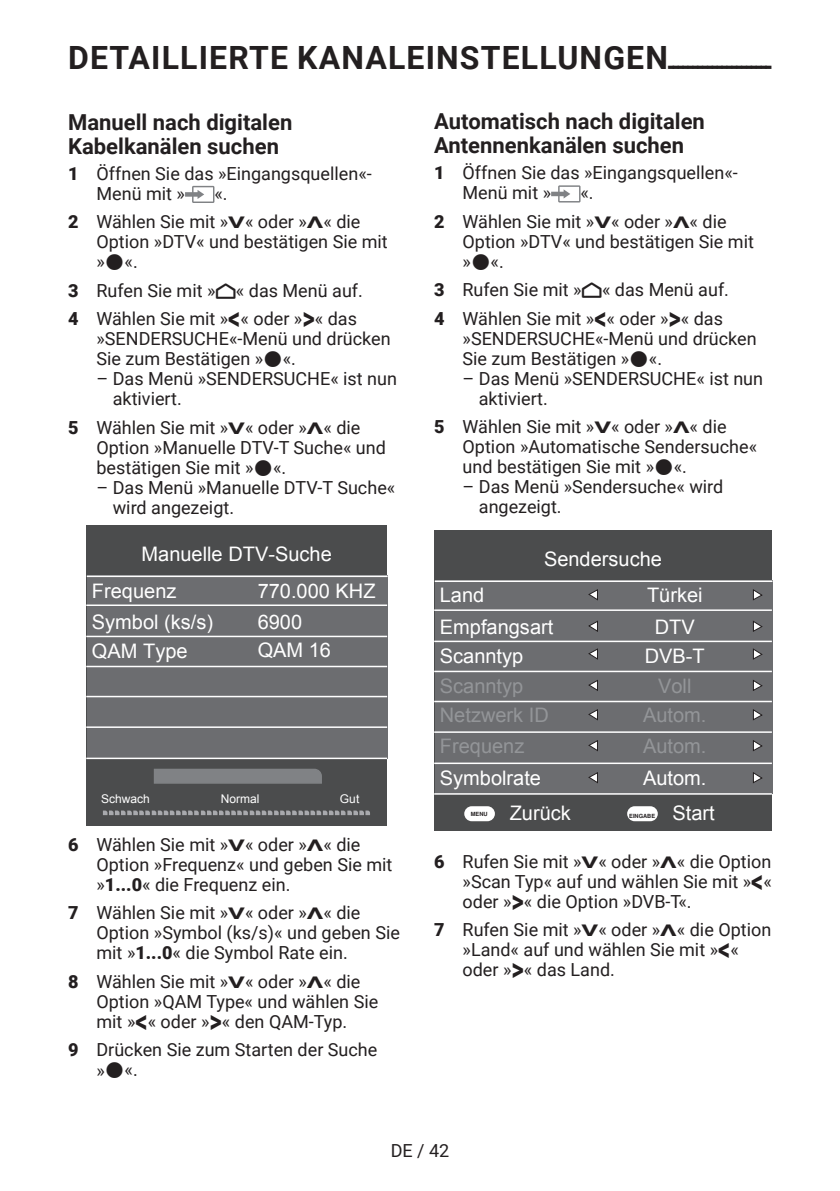
<style>
.page{position:relative;width:840px;height:1191px;background:#fff}
.page>*{position:absolute;margin:0;border:0;box-sizing:border-box;transform-origin:0 0}
.t1{font:700 32px "Roboto";letter-spacing:.035em;color:#231f20}
.t2{font:700 22px/24px "Roboto";color:#231f20}
.t3{font:20px "Arial";color:#fff}
.t4{font:20px "Arial";color:#939598}
.t5{font:18px/20px "Roboto";color:#231f20}
.t6{font:12px "Arial";color:#fff}
.t7{font:700 8px "Win Soft Pro";color:#231f20}
.s1{font-weight:900}
.s2{font-weight:700;font-size:16px}
.s3{font-family:"Arcelik TS9 Android";font-size:24px}
.s4{font-weight:700;font-size:32px}
</style>
<div class="page">
<svg style="left:185px;top:186px;width:29px;height:17px"></svg>
<div style="left:86px;top:525px;width:301px;height:300px;background:#4b4c4d"></div>
<div style="left:87px;top:575px;width:300px;height:183px;background:#6c6d70"></div>
<hr style="left:87px;top:575px;width:300px;height:2px;background:#fff">
<hr style="left:86px;top:604px;width:301px;height:2px;background:#fff">
<hr style="left:86px;top:635px;width:301px;height:2px;background:#fff">
<hr style="left:86px;top:666px;width:301px;height:1px;background:#fff">
<hr style="left:86px;top:696px;width:301px;height:1px;background:#fff">
<hr style="left:86px;top:726px;width:301px;height:2px;background:#fff">
<hr style="left:86px;top:757px;width:301px;height:2px;background:#fff">
<svg style="left:154px;top:768px;width:168px;height:16px;background:#7c7e81"></svg>
<svg style="left:103px;top:810px;width:267px;height:5px"></svg>
<svg style="left:551px;top:185px;width:29px;height:17px"></svg>
<div style="left:434px;top:530px;width:337px;height:300px;background:#4b4c4d"></div>
<div style="left:464px;top:806px;width:30px;height:15px;background:#fff;border-radius:8px"></div>
<div style="left:626px;top:806px;width:31px;height:15px;background:#fff;border-radius:8px"></div>
<div style="left:434px;top:580px;width:338px;height:214px;background:#6c6d70"></div>
<svg style="left:588px;top:621px;width:9px;height:11px"></svg>
<svg style="left:753px;top:620px;width:9px;height:12px"></svg>
<svg style="left:588px;top:589px;width:9px;height:11px"></svg>
<svg style="left:753px;top:589px;width:9px;height:11px"></svg>
<svg style="left:588px;top:772px;width:9px;height:11px"></svg>
<svg style="left:753px;top:772px;width:9px;height:11px"></svg>
<svg style="left:588px;top:740px;width:9px;height:11px"></svg>
<svg style="left:753px;top:740px;width:9px;height:11px"></svg>
<svg style="left:588px;top:709px;width:9px;height:11px"></svg>
<svg style="left:753px;top:709px;width:9px;height:11px"></svg>
<svg style="left:588px;top:649px;width:9px;height:10px"></svg>
<svg style="left:753px;top:648px;width:9px;height:12px"></svg>
<svg style="left:588px;top:680px;width:9px;height:11px"></svg>
<svg style="left:753px;top:680px;width:9px;height:11px"></svg>
<hr style="left:434px;top:580px;width:338px;height:2px;background:#fff">
<hr style="left:434px;top:609px;width:337px;height:2px;background:#fff">
<hr style="left:434px;top:640px;width:337px;height:2px;background:#fff">
<hr style="left:434px;top:670px;width:337px;height:2px;background:#fff">
<hr style="left:434px;top:700px;width:337px;height:2px;background:#fff">
<hr style="left:434px;top:731px;width:337px;height:2px;background:#fff">
<hr style="left:434px;top:762px;width:337px;height:2px;background:#fff">
<hr style="left:434px;top:793px;width:337px;height:1px;background:#fff">
<h1 class="t1" style="left:68px;top:36px;width:704px">DETAILLIERTE KANALEINSTELLUNGEN<sub>----------------------</sub></h1>
<p class="t2" style="left:434px;top:109px;width:272px">Automatisch nach digitalen<br>Antennenkanälen suchen</p>
<p class="t5" style="left:462px;top:162px;width:277px;text-indent:-28px"><span class="s1">1</span> Öffnen Sie das »Eingangsquellen«-<br>Menü mit »</p>
<p class="t2" style="left:68px;top:109px;width:226px">Manuell nach digitalen<br>Kabelkanälen suchen</p>
<p class="t5" style="left:96px;top:162px;width:277px;text-indent:-28px"><span class="s1">1</span> Öffnen Sie das »Eingangsquellen«-<br>Menü mit »</p>
<p class="t5" style="left:434px;top:178px;width:294px;line-height:28.6px;text-indent:146px">«.<br><span class="s1">2</span> Wählen Sie mit »<span class="s2">V</span>« oder »<span class="s2">Λ</span>« die</p>
<p class="t5" style="left:462px;top:231px;width:293px">Option »DTV« und bestätigen Sie mit » «.</p>
<p class="t5" style="left:434px;top:275px;width:296px;line-height:28.6px"><span class="s1">3</span> Rufen Sie mit »<span class="s3">p</span>« das Menü auf.<br><span class="s1">4</span> Wählen Sie mit »<span class="s4">&lt;</span>« oder »<span class="s4">&gt;</span>« das</p>
<p class="t5" style="left:462px;top:328px;width:295px">»SENDERSUCHE«-Menü und drücken<br>Sie zum Bestätigen » «.</p>
<p class="t5" style="left:478px;top:368px;width:286px;text-indent:-16px">– Das Menü »SENDERSUCHE« ist nun aktiviert.</p>
<p class="t5" style="left:462px;top:416px;width:296px;text-indent:-28px"><span class="s1">5</span> Wählen Sie mit »<span class="s2">V</span>« oder »<span class="s2">Λ</span>« die<br>Option »Automatische Sendersuche« und bestätigen Sie mit » «.</p>
<p class="t5" style="left:478px;top:476px;width:246px;text-indent:-16px">– Das Menü »Sendersuche« wird angezeigt.</p>
<p class="t5" style="left:68px;top:178px;width:294px;line-height:28.6px;text-indent:146px">«.<br><span class="s1">2</span> Wählen Sie mit »<span class="s2">V</span>« oder »<span class="s2">Λ</span>« die</p>
<p class="t5" style="left:96px;top:231px;width:293px">Option »DTV« und bestätigen Sie mit » «.</p>
<p class="t5" style="left:68px;top:275px;width:296px;line-height:28.6px"><span class="s1">3</span> Rufen Sie mit »<span class="s3">p</span>« das Menü auf.<br><span class="s1">4</span> Wählen Sie mit »<span class="s4">&lt;</span>« oder »<span class="s4">&gt;</span>« das</p>
<p class="t5" style="left:96px;top:328px;width:295px">»SENDERSUCHE«-Menü und drücken<br>Sie zum Bestätigen » «.</p>
<p class="t5" style="left:113px;top:368px;width:286px;text-indent:-16px">– Das Menü »SENDERSUCHE« ist nun aktiviert.</p>
<p class="t5" style="left:96px;top:417px;width:291px;text-indent:-28px"><span class="s1">5</span> Wählen Sie mit »<span class="s2">V</span>« oder »<span class="s2">Λ</span>« die<br>Option »Manuelle DTV-T Suche« und bestätigen Sie mit » «.</p>
<p class="t5" style="left:113px;top:477px;width:284px;text-indent:-16px">– Das Menü »Manuelle DTV-T Suche« wird angezeigt.</p>
<p class="t3" style="left:141px;top:541px;width:192px">Manuelle DTV-Suche</p>
<p class="t3" style="left:543px;top:546px;width:119px">Sendersuche</p>
<p class="t3" style="left:92px;top:577px;width:86px">Frequenz</p>
<p class="t3" style="left:257px;top:577px;width:119px">770.000 KHZ</p>
<p class="t3" style="left:439px;top:582px;width:46px">Land</p>
<p class="t3" style="left:646px;top:582px;width:57px">Türkei</p>
<p class="t3" style="left:92px;top:609px;width:123px">Symbol (ks/s)</p>
<p class="t3" style="left:257px;top:609px;width:46px">6900</p>
<p class="t3" style="left:439px;top:614px;width:115px">Empfangsart</p>
<p class="t3" style="left:654px;top:614px;width:41px">DTV</p>
<p class="t3" style="left:92px;top:637px;width:97px">QAM Type</p>
<p class="t3" style="left:257px;top:637px;width:75px">QAM 16</p>
<p class="t3" style="left:439px;top:642px;width:85px">Scanntyp</p>
<p class="t3" style="left:644px;top:642px;width:61px">DVB-T</p>
<p class="t4" style="left:439px;top:673px;width:85px">Scanntyp</p>
<p class="t4" style="left:657px;top:673px;width:35px">Voll</p>
<p class="t4" style="left:439px;top:702px;width:110px">Netzwerk ID</p>
<p class="t4" style="left:642px;top:702px;width:65px">Autom.</p>
<p class="t4" style="left:439px;top:733px;width:86px">Frequenz</p>
<p class="t4" style="left:642px;top:733px;width:65px">Autom.</p>
<p class="t3" style="left:439px;top:765px;width:103px">Symbolrate</p>
<p class="t3" style="left:642px;top:765px;width:65px">Autom.</p>
<p class="t6" style="left:101px;top:791px;width:50px">Schwach</p>
<p class="t6" style="left:221px;top:790px;width:40px">Normal</p>
<p class="t6" style="left:340px;top:791px;width:21px">Gut</p>
<p class="t5" style="left:96px;top:834px;width:297px;text-indent:-28px"><span class="s1">6</span> Wählen Sie mit »<span class="s2">V</span>« oder »<span class="s2">Λ</span>« die<br>Option »Frequenz« und geben Sie mit »<span class="s1">1...0</span>« die Frequenz ein.</p>
<p class="t5" style="left:96px;top:902px;width:305px;text-indent:-28px"><span class="s1">7</span> Wählen Sie mit »<span class="s2">V</span>« oder »<span class="s2">Λ</span>« die<br>Option »Symbol (ks/s)« und geben Sie mit »<span class="s1">1...0</span>« die Symbol Rate ein.</p>
<p class="t5" style="left:96px;top:971px;width:283px;text-indent:-28px"><span class="s1">8</span> Wählen Sie mit »<span class="s2">V</span>« oder »<span class="s2">Λ</span>« die<br>Option »QAM Type« und wählen Sie mit »<span class="s4">&lt;</span>« oder »<span class="s4">&gt;</span>« den QAM-Typ.</p>
<p class="t5" style="left:96px;top:1039px;width:282px;text-indent:-28px"><span class="s1">9</span> Drücken Sie zum Starten der Suche » «.</p>
<p class="t3" style="left:509px;top:799px;width:63px">Zurück</p>
<p class="t3" style="left:672px;top:799px;width:44px">Start</p>
<p class="t7" style="left:470px;top:808px;width:18px">MENU</p>
<p class="t7" style="left:629px;top:810px;width:27px">EINGABE</p>
<p class="t5" style="left:462px;top:850px;width:310px;text-align:justify;text-indent:-28px"><span class="s1">6</span> Rufen Sie mit »<span class="s2">V</span>« oder »<span class="s2">Λ</span>« die Option »Scan Typ« auf und wählen Sie mit »<span class="s4">&lt;</span>« oder »<span class="s4">&gt;</span>« die Option »DVB-T«.</p>
<p class="t5" style="left:462px;top:919px;width:310px;text-indent:-28px"><span class="s1">7</span> Rufen Sie mit »<span class="s2">V</span>« oder »<span class="s2">Λ</span>« die Option »Land« auf und wählen Sie mit »<span class="s4">&lt;</span>« oder »<span class="s4">&gt;</span>« das Land.</p>
<p class="t5" style="left:390px;top:1140px;width:60px">DE / 42</p>
</div>
